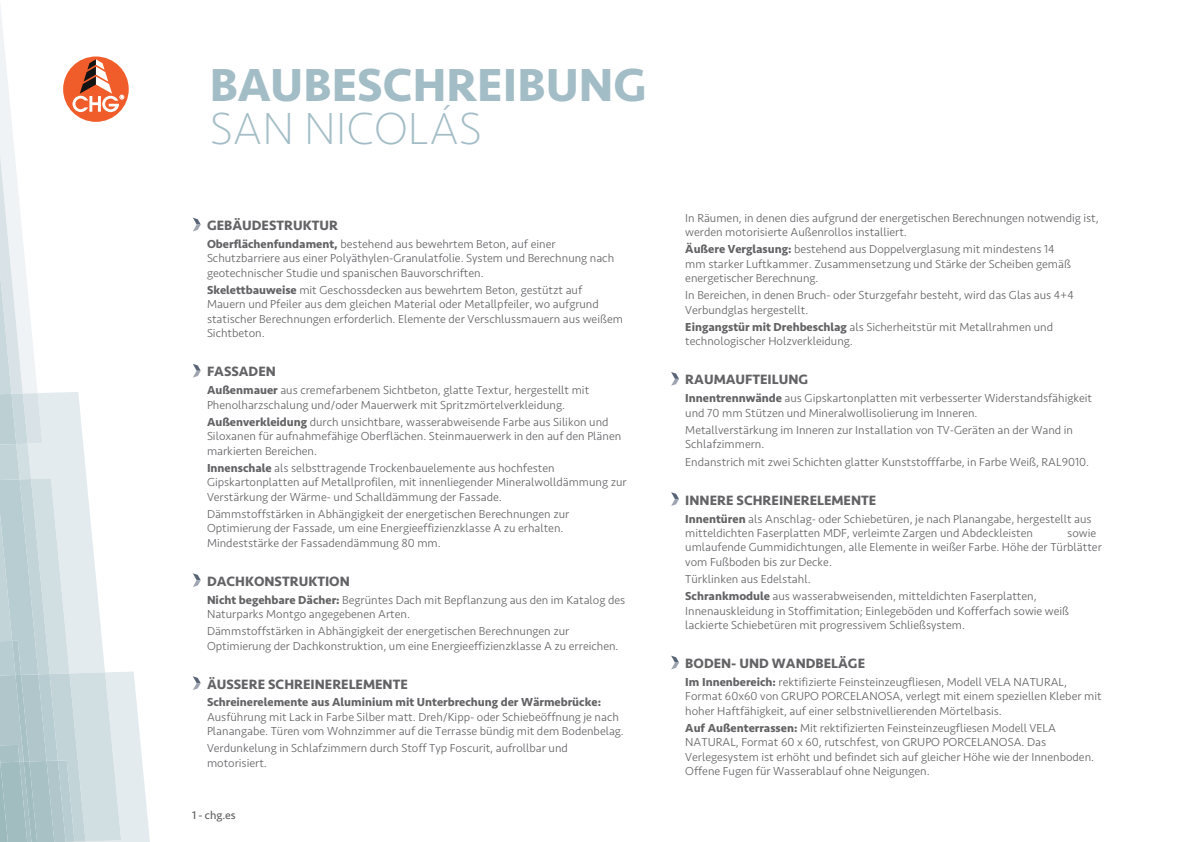
<style>
.page{position:relative;width:1191px;height:842px;background:#fff}
.page>*{position:absolute;margin:0;border:0;box-sizing:border-box;transform-origin:0 0}
.t1{font:700 48px "Seravek";color:#a3bdc6}
.t2{font:200 46.5px "Seravek";color:#a3bdc6}
.t3{font:700 14px "Seravek";color:#636366}
.t4{font:300 12px/14.4px "Seravek";color:#636366}
.t5{font:700 12px "Seravek";color:#636366}
.t6{font:11.6px "Seravek";color:#57585a}
.s1{font-weight:700}
</style>
<div class="page">
<svg style="left:0;top:6px;width:150px;height:836px"></svg>
<svg style="left:193px;top:218px;width:8px;height:13px"></svg>
<svg style="left:193px;top:364px;width:8px;height:14px"></svg>
<svg style="left:193px;top:573px;width:8px;height:14px"></svg>
<svg style="left:193px;top:676px;width:8px;height:14px"></svg>
<svg style="left:671px;top:372px;width:8px;height:14px"></svg>
<svg style="left:671px;top:492px;width:8px;height:14px"></svg>
<svg style="left:671px;top:656px;width:8px;height:13px"></svg>
<h1 class="t1" style="left:210px;top:55px;width:438px">BAUBESCHREIBUNG</h1>
<h2 class="t2" style="left:210px;top:101px;width:274px">SAN NICOLÁS</h2>
<p class="t3" style="left:207px;top:217px;width:132px">GEBÄUDESTRUKTUR</p>
<p class="t4" style="left:207px;top:237px;width:409px"><span class="s1">Oberflächenfundament,</span> bestehend aus bewehrtem Beton, auf einer<br>Schutzbarriere aus einer Polyäthylen-Granulatfolie. System und Berechnung nach geotechnischer Studie und spanischen Bauvorschriften.</p>
<p class="t4" style="left:207px;top:283px;width:417px"><span class="s1">Skelettbauweise</span> mit Geschossdecken aus bewehrtem Beton, gestützt auf Mauern und Pfeiler aus dem gleichen Material oder Metallpfeiler, wo aufgrund statischer Berechnungen erforderlich. Elemente der Verschlussmauern aus weißem Sichtbeton.</p>
<p class="t3" style="left:207px;top:363px;width:70px">FASSADEN</p>
<p class="t4" style="left:207px;top:383px;width:384px"><span class="s1">Außenmauer</span> aus cremefarbenem Sichtbeton, glatte Textur, hergestellt mit<br>Phenolharzschalung und/oder Mauerwerk mit Spritzmörtelverkleidung.</p>
<p class="t4" style="left:207px;top:415px;width:416px"><span class="s1">Außenverkleidung</span> durch unsichtbare, wasserabweisende Farbe aus Silikon und<br>Siloxanen für aufnahmefähige Oberflächen. Steinmauerwerk in den auf den Plänen markierten Bereichen.</p>
<p class="t4" style="left:207px;top:461px;width:421px"><span class="s1">Innenschale</span> als selbsttragende Trockenbauelemente aus hochfesten<br>Gipskartonplatten auf Metallprofilen, mit innenliegender Mineralwolldämmung zur<br>Verstärkung der Wärme- und Schalldämmung der Fassade.</p>
<p class="t4" style="left:207px;top:507px;width:364px">Dämmstoffstärken in Abhängigkeit der energetischen Berechnungen zur<br>Optimierung der Fassade, um eine Energieeffizienzklasse A zu erhalten.<br>Mindeststärke der Fassadendämmung 80 mm.</p>
<p class="t3" style="left:207px;top:572px;width:144px">DACHKONSTRUKTION</p>
<p class="t4" style="left:207px;top:593px;width:420px"><span class="s1">Nicht begehbare Dächer:</span> Begrüntes Dach mit Bepflanzung aus den im Katalog des<br>Naturparks Montgo angegebenen Arten.</p>
<p class="t4" style="left:207px;top:624px;width:413px">Dämmstoffstärken in Abhängigkeit der energetischen Berechnungen zur<br>Optimierung der Dachkonstruktion, um eine Energieeffizienzklasse A zu erreichen.</p>
<p class="t3" style="left:207px;top:675px;width:202px">ÄUSSERE SCHREINERELEMENTE</p>
<p class="t5" style="left:207px;top:695px;width:395px">Schreinerelemente aus Aluminium mit Unterbrechung der Wärmebrücke:</p>
<p class="t4" style="left:207px;top:710px;width:418px">Ausführung mit Lack in Farbe Silber matt. Dreh/Kipp- oder Schiebeöffnung je nach<br>Planangabe. Türen vom Wohnzimmer auf die Terrasse bündig mit dem Bodenbelag.</p>
<p class="t4" style="left:207px;top:741px;width:362px">Verdunkelung in Schlafzimmern durch Stoff Typ Foscurit, aufrollbar und motorisiert.</p>
<p class="t6" style="left:192px;top:808px;width:45px">1 - chg.es</p>
<p class="t4" style="left:685px;top:211px;width:415px">In Räumen, in denen dies aufgrund der energetischen Berechnungen notwendig ist, werden motorisierte Außenrollos installiert.</p>
<p class="t4" style="left:685px;top:242px;width:387px"><span class="s1">Äußere Verglasung:</span> bestehend aus Doppelverglasung mit mindestens 14 mm starker Luftkammer. Zusammensetzung und Stärke der Scheiben gemäß energetischer Berechnung.</p>
<p class="t4" style="left:685px;top:288px;width:390px">In Bereichen, in denen Bruch- oder Sturzgefahr besteht, wird das Glas aus 4+4<br>Verbundglas hergestellt.</p>
<p class="t4" style="left:685px;top:320px;width:369px"><span class="s1">Eingangstür mit Drehbeschlag</span> als Sicherheitstür mit Metallrahmen und technologischer Holzverkleidung.</p>
<p class="t3" style="left:685px;top:371px;width:124px">RAUMAUFTEILUNG</p>
<p class="t4" style="left:685px;top:391px;width:408px"><span class="s1">Innentrennwände</span> aus Gipskartonplatten mit verbesserter Widerstandsfähigkeit und 70 mm Stützen und Mineralwollisolierung im Inneren.</p>
<p class="t4" style="left:685px;top:423px;width:389px">Metallverstärkung im Inneren zur Installation von TV-Geräten an der Wand in<br>Schlafzimmern.</p>
<p class="t4" style="left:685px;top:455px;width:405px">Endanstrich mit zwei Schichten glatter Kunststofffarbe, in Farbe Weiß, RAL9010.</p>
<p class="t3" style="left:685px;top:491px;width:192px">INNERE SCHREINERELEMENTE</p>
<p class="t4" style="left:685px;top:511px;width:408px"><span class="s1">Innentüren</span> als Anschlag- oder Schiebetüren, je nach Planangabe, hergestellt aus mitteldichten Faserplatten MDF, verleimte Zargen und Abdeckleisten</p>
<p class="t4" style="left:685px;top:526px;width:418px;text-indent:382px">sowie umlaufende Gummidichtungen, alle Elemente in weißer Farbe. Höhe der Türblätter vom Fußboden bis zur Decke.</p>
<p class="t4" style="left:685px;top:570px;width:353px;line-height:17.2px">Türklinken aus Edelstahl.<br><span class="s1">Schrankmodule</span> aus wasserabweisenden, mitteldichten Faserplatten,</p>
<p class="t4" style="left:685px;top:604px;width:385px">Innenauskleidung in Stoffimitation; Einlegeböden und Kofferfach sowie weiß lackierte Schiebetüren mit progressivem Schließsystem.</p>
<p class="t3" style="left:685px;top:655px;width:181px">BODEN- UND WANDBELÄGE</p>
<p class="t4" style="left:685px;top:675px;width:418px"><span class="s1">Im Innenbereich:</span> rektifizierte Feinsteinzeugfliesen, Modell VELA NATURAL,<br>Format 60x60 von GRUPO PORCELANOSA, verlegt mit einem speziellen Kleber mit hoher Haftfähigkeit, auf einer selbstnivellierenden Mörtelbasis.</p>
<p class="t4" style="left:685px;top:721px;width:410px"><span class="s1">Auf Außenterrassen:</span> Mit rektifizierten Feinsteinzeugfliesen Modell VELA NATURAL, Format 60 x 60, rutschfest, von GRUPO PORCELANOSA. Das Verlegesystem ist erhöht und befindet sich auf gleicher Höhe wie der Innenboden.<br>Offene Fugen für Wasserablauf ohne Neigungen.</p>
</div>
